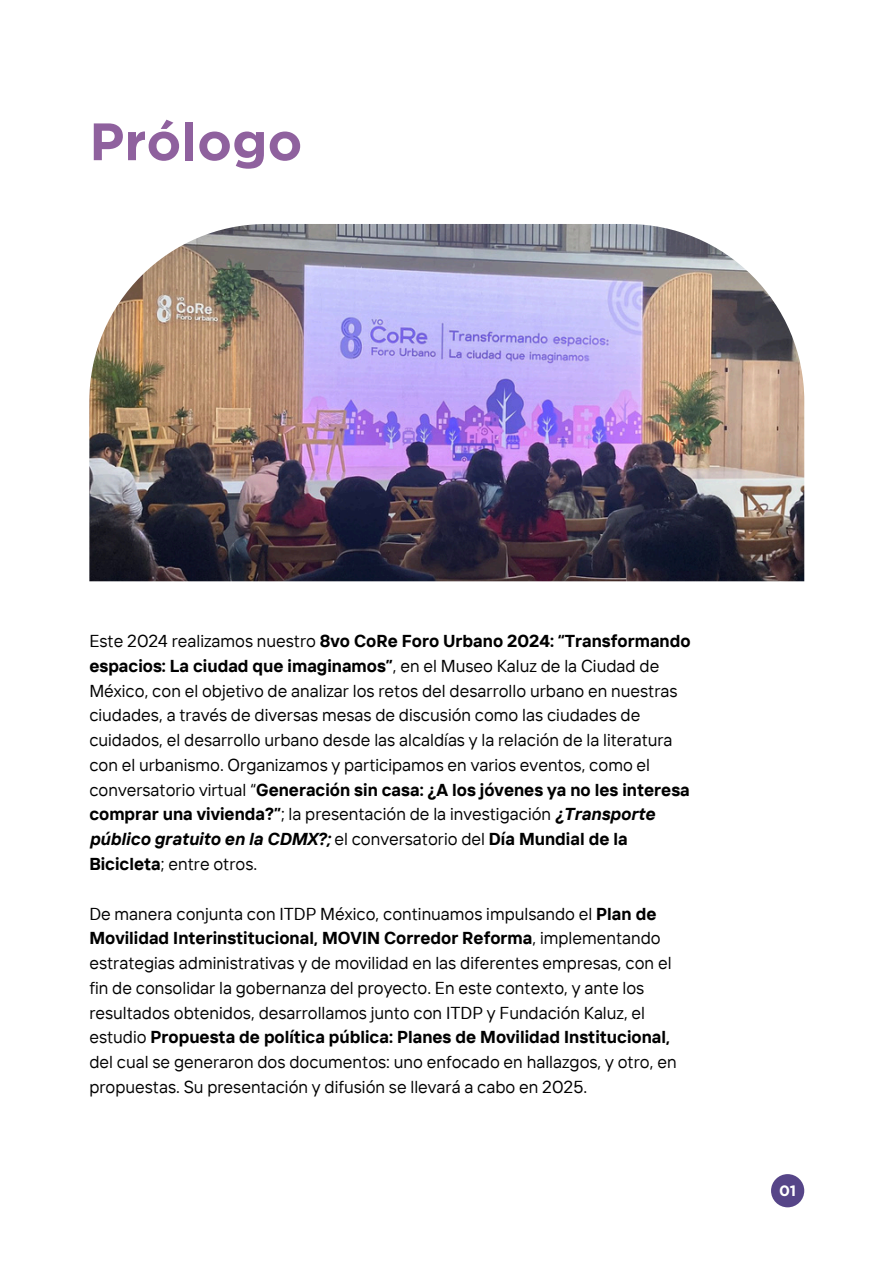
<style>
.page{position:relative;width:894px;height:1264px;background:#fff}
.page>*{position:absolute;margin:0;border:0;box-sizing:border-box;transform-origin:0 0}
.t1{font:700 52.5px "Gotham";color:#8f619e}
.t2{font:17.25px/24.8px "TT Interphases";color:#000}
.t3{font:700 15px "Gotham";color:#fff}
.s1{font-weight:700}
.s2{font-weight:700;font-style:italic}
</style>
<div class="page">
<div style="left:770px;top:1174px;width:34px;height:33px;background:#564588;border-radius:50%"></div>
<img style="left:89px;top:224px;width:715px;height:357px">
<p class="t1" style="left:89px;top:110px;width:214px">Prólogo</p>
<p class="t2" style="left:89px;top:628px;width:602px">Este 2024 realizamos nuestro <span class="s1">8vo CoRe Foro Urbano 2024: “Transformando espacios: La ciudad que imaginamos”</span>, en el Museo Kaluz de la Ciudad de México, con el objetivo de analizar los retos del desarrollo urbano en nuestras ciudades, a través de diversas mesas de discusión como las ciudades de cuidados, el desarrollo urbano desde las alcaldías y la relación de la literatura con el urbanismo. Organizamos y participamos en varios eventos, como el conversatorio virtual “<span class="s1">Generación sin casa: ¿A los jóvenes ya no les interesa comprar una vivienda?”</span>; la presentación de la investigación <span class="s2">¿Transporte público gratuito en la CDMX?;</span> el conversatorio del <span class="s1">Día Mundial de la Bicicleta</span>; entre otros.</p>
<p class="t2" style="left:89px;top:900px;width:588px">De manera conjunta con ITDP México, continuamos impulsando el <span class="s1">Plan de Movilidad Interinstitucional, MOVIN Corredor Reforma</span>, implementando estrategias administrativas y de movilidad en las diferentes empresas, con el fin de consolidar la gobernanza del proyecto. En este contexto, y ante los resultados obtenidos, desarrollamos junto con ITDP y Fundación Kaluz, el estudio <span class="s1">Propuesta de política pública: Planes de Movilidad Institucional, </span>del cual se generaron dos documentos: uno enfocado en hallazgos, y otro, en propuestas. Su presentación y difusión se llevará a cabo en 2025.</p>
<h1 class="t3" style="left:778px;top:1181px;width:19px">01</h1>
</div>
